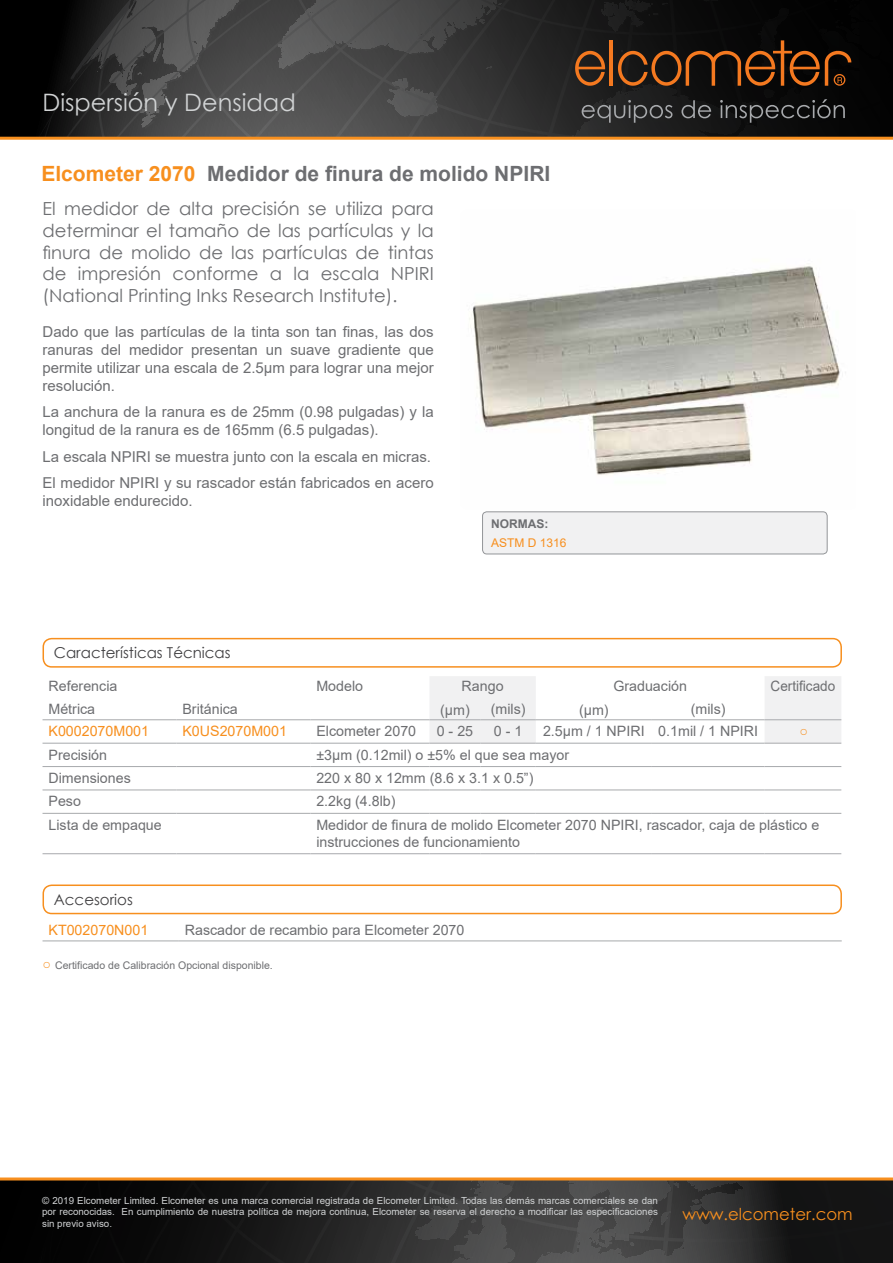
<style>
.page{position:relative;width:893px;height:1263px;background:#fff}
.page>*{position:absolute;margin:0;border:0;box-sizing:border-box;transform-origin:0 0}
.t1{font:24px "Century Gothic";color:#d1d3d4}
.t2{font:700 21px "Arial";color:#6d6e71}
.t3{font:18px/21.6px "Century Gothic";color:#6d6e71;text-align:justify}
.t4{font:16.5px "Century Gothic";color:#f78f1e}
.t5{font:15px/18px "Arial";color:#6d6e71}
.t6{font:15px "Century Gothic";color:#414042}
.t7{font:14.25px/17.1px "Arial";color:#6d6e71}
.t8{font:14.25px "Arial";color:#f78f1e}
.t9{font:14.25px "Arial";color:#6d6e71;scale:.95 1}
.t10{font:12px "Arial";color:#f78f1e}
.t11{font:700 12px "Arial";color:#6d6e71}
.t12{font:10.5px "Arial";color:#6d6e71}
.t13{font:9.75px/11.7px "Arial";color:#d1d3d4;text-align:justify}
.s1{color:#f78f1e}
.s2{font-size:14.25px;color:#f78f1e}
</style>
<div class="page">
<div style="left:0;top:0;width:893px;height:138px;background:#000"></div>
<svg style="left:34px;top:0;width:859px;height:137px;background:#373737"></svg>
<hr style="left:609px;top:40px;width:4px;height:46px;background:#f47920">
<svg style="left:575px;top:51px;width:30px;height:35px"></svg>
<svg style="left:618px;top:0;width:275px;height:86px"></svg>
<svg style="left:582px;top:99px;width:263px;height:24px"></svg>
<hr style="left:0;top:137px;width:893px;height:3px;background:#f78f1e">
<svg style="left:0;top:1180px;width:893px;height:83px;background:#272626"></svg>
<hr style="left:0;top:1177px;width:893px;height:3px;background:#f78f1e">
<div style="left:483px;top:512px;width:344px;height:42px;background:#f1f1f2;border-radius:4px"></div>
<div style="left:482px;top:512px;width:345px;height:42px;border:1px solid #939598;border-radius:4px"></div>
<div style="left:43px;top:638px;width:799px;height:30px;border:2px solid #f78f1e;border-radius:9px"></div>
<svg style="left:429px;top:676px;width:412px;height:67px"></svg>
<hr style="left:43px;top:813px;width:133px;height:1px;background:#a7a9ac">
<hr style="left:176px;top:813px;width:134px;height:1px;background:#a7a9ac">
<hr style="left:310px;top:813px;width:119px;height:1px;background:#a7a9ac">
<hr style="left:429px;top:813px;width:51px;height:1px;background:#a7a9ac">
<hr style="left:480px;top:813px;width:56px;height:1px;background:#a7a9ac">
<hr style="left:536px;top:813px;width:116px;height:1px;background:#a7a9ac">
<hr style="left:652px;top:813px;width:113px;height:1px;background:#a7a9ac">
<hr style="left:765px;top:813px;width:76px;height:1px;background:#a7a9ac">
<hr style="left:43px;top:790px;width:133px;height:1px;background:#a7a9ac">
<hr style="left:176px;top:790px;width:134px;height:1px;background:#a7a9ac">
<hr style="left:310px;top:790px;width:119px;height:1px;background:#a7a9ac">
<hr style="left:429px;top:790px;width:51px;height:1px;background:#a7a9ac">
<hr style="left:480px;top:790px;width:56px;height:1px;background:#a7a9ac">
<hr style="left:536px;top:790px;width:116px;height:1px;background:#a7a9ac">
<hr style="left:652px;top:790px;width:113px;height:1px;background:#a7a9ac">
<hr style="left:765px;top:790px;width:76px;height:1px;background:#a7a9ac">
<hr style="left:43px;top:719px;width:133px;height:1px;background:#a7a9ac">
<hr style="left:176px;top:719px;width:134px;height:1px;background:#a7a9ac">
<hr style="left:310px;top:719px;width:119px;height:1px;background:#a7a9ac">
<hr style="left:429px;top:719px;width:51px;height:1px;background:#a7a9ac">
<hr style="left:480px;top:719px;width:56px;height:1px;background:#a7a9ac">
<hr style="left:536px;top:719px;width:116px;height:1px;background:#a7a9ac">
<hr style="left:652px;top:719px;width:113px;height:1px;background:#a7a9ac">
<hr style="left:765px;top:719px;width:76px;height:1px;background:#a7a9ac">
<hr style="left:43px;top:853px;width:133px;height:1px;background:#a7a9ac">
<hr style="left:176px;top:853px;width:134px;height:1px;background:#a7a9ac">
<hr style="left:310px;top:853px;width:119px;height:1px;background:#a7a9ac">
<hr style="left:429px;top:853px;width:51px;height:1px;background:#a7a9ac">
<hr style="left:480px;top:853px;width:56px;height:1px;background:#a7a9ac">
<hr style="left:536px;top:853px;width:116px;height:1px;background:#a7a9ac">
<hr style="left:652px;top:853px;width:113px;height:1px;background:#a7a9ac">
<hr style="left:765px;top:853px;width:76px;height:1px;background:#a7a9ac">
<hr style="left:43px;top:766px;width:133px;height:1px;background:#a7a9ac">
<hr style="left:176px;top:766px;width:134px;height:1px;background:#a7a9ac">
<hr style="left:310px;top:766px;width:119px;height:1px;background:#a7a9ac">
<hr style="left:429px;top:766px;width:51px;height:1px;background:#a7a9ac">
<hr style="left:480px;top:766px;width:56px;height:1px;background:#a7a9ac">
<hr style="left:536px;top:766px;width:116px;height:1px;background:#a7a9ac">
<hr style="left:652px;top:766px;width:113px;height:1px;background:#a7a9ac">
<hr style="left:765px;top:766px;width:76px;height:1px;background:#a7a9ac">
<hr style="left:43px;top:743px;width:133px;height:1px;background:#a7a9ac">
<hr style="left:176px;top:743px;width:134px;height:1px;background:#a7a9ac">
<hr style="left:310px;top:743px;width:119px;height:1px;background:#a7a9ac">
<hr style="left:429px;top:743px;width:51px;height:1px;background:#a7a9ac">
<hr style="left:765px;top:743px;width:76px;height:1px;background:#a7a9ac">
<hr style="left:536px;top:743px;width:116px;height:1px;background:#a7a9ac">
<hr style="left:652px;top:743px;width:113px;height:1px;background:#a7a9ac">
<hr style="left:480px;top:743px;width:56px;height:1px;background:#a7a9ac">
<div style="left:43px;top:884px;width:799px;height:30px;border:2px solid #f78f1e;border-radius:9px"></div>
<hr style="left:43px;top:941px;width:136px;height:1px;background:#a7a9ac">
<hr style="left:179px;top:941px;width:663px;height:1px;background:#a7a9ac">
<img style="left:469px;top:266px;width:377px;height:209px">
<h1 class="t1" style="left:43px;top:86px;width:255px">Dispersión y Densidad</h1>
<h2 class="t2" style="left:41px;top:159px;width:510px"><span class="s1">Elcometer 2070</span> Medidor de finura de molido NPIRI</h2>
<p class="t3" style="left:43px;top:198px;width:393px">El medidor de alta precisión se utiliza para determinar el tamaño de las partículas y la finura de molido de las partículas de tintas de impresión conforme a la escala NPIRI (National Printing Inks Research Institute).</p>
<p class="t5" style="left:43px;top:323px;width:393px;text-align:justify">Dado que las partículas de la tinta son tan finas, las dos ranuras del medidor presentan un suave gradiente que permite utilizar una escala de 2.5µm para lograr una mejor resolución.</p>
<p class="t5" style="left:43px;top:403px;width:393px">La anchura de la ranura es de 25mm (0.98 pulgadas) y la longitud de la ranura es de 165mm (6.5 pulgadas).</p>
<p class="t5" style="left:43px;top:443px;width:393px;line-height:26.5px">La escala NPIRI se muestra junto con la escala en micras.<br>El medidor NPIRI y su rascador están fabricados en acero</p>
<p class="t5" style="left:43px;top:492px;width:152px">inoxidable endurecido.</p>
<p class="t11" style="left:491px;top:515px;width:59px">NORMAS:</p>
<p class="t10" style="left:491px;top:534px;width:77px">ASTM D 1316</p>
<p class="t6" style="left:54px;top:642px;width:178px">Características Técnicas</p>
<p class="t7" style="left:49px;top:677px;width:70px">Referencia</p>
<p class="t7" style="left:316px;top:677px;width:48px">Modelo</p>
<p class="t7" style="left:462px;top:677px;width:43px">Rango</p>
<p class="t7" style="left:613px;top:677px;width:75px">Graduación</p>
<p class="t9" style="left:771px;top:676px;width:70px">Certificado</p>
<p class="t7" style="left:49px;top:700px;width:48px">Métrica</p>
<p class="t7" style="left:182px;top:700px;width:57px">Británica</p>
<p class="t7" style="left:440px;top:700px;width:87px">(µm) (mils)</p>
<p class="t7" style="left:579px;top:702px;width:31px">(µm)</p>
<p class="t7" style="left:691px;top:700px;width:36px">(mils)</p>
<p class="t8" style="left:49px;top:721px;width:102px">K0002070M001</p>
<p class="t8" style="left:182px;top:721px;width:106px">K0US2070M001</p>
<p class="t7" style="left:316px;top:722px;width:101px">Elcometer 2070</p>
<p class="t7" style="left:437px;top:722px;width:38px">0 - 25</p>
<p class="t7" style="left:494px;top:722px;width:30px">0 - 1</p>
<p class="t7" style="left:543px;top:722px;width:217px">2.5μm / 1 NPIRI 0.1mil / 1 NPIRI</p>
<p class="t8" style="left:799px;top:721px;width:10px">○</p>
<p class="t7" style="left:49px;top:746px;width:60px">Precisión</p>
<p class="t7" style="left:316px;top:746px;width:254px">±3μm (0.12mil) o ±5% el que sea mayor</p>
<p class="t7" style="left:49px;top:769px;width:84px">Dimensiones</p>
<p class="t7" style="left:316px;top:769px;width:219px">220 x 80 x 12mm (8.6 x 3.1 x 0.5”)</p>
<p class="t7" style="left:49px;top:793px;width:34px">Peso</p>
<p class="t7" style="left:316px;top:793px;width:81px">2.2kg (4.8lb)</p>
<p class="t7" style="left:49px;top:816px;width:115px">Lista de empaque</p>
<p class="t7" style="left:316px;top:816px;width:504px">Medidor de finura de molido Elcometer 2070 NPIRI, rascador, caja de plástico e instrucciones de funcionamiento</p>
<p class="t6" style="left:54px;top:889px;width:81px">Accesorios</p>
<p class="t8" style="left:49px;top:920px;width:101px">KT002070N001</p>
<p class="t7" style="left:185px;top:921px;width:281px">Rascador de recambio para Elcometer 2070</p>
<p class="t12" style="left:43px;top:958px;width:232px"><span class="s2">○</span> Certificado de Calibración Opcional disponible.</p>
<p class="t13" style="left:42px;top:1194px;width:617px">© 2019 Elcometer Limited. Elcometer es una marca comercial registrada de Elcometer Limited. Todas las demás marcas comerciales se dan por reconocidas. En cumplimiento de nuestra política de mejora continua, Elcometer se reserva el derecho a modificar las especificaciones sin previo aviso.</p>
<p class="t4" style="left:682px;top:1202px;width:172px">www.elcometer.com</p>
</div>
